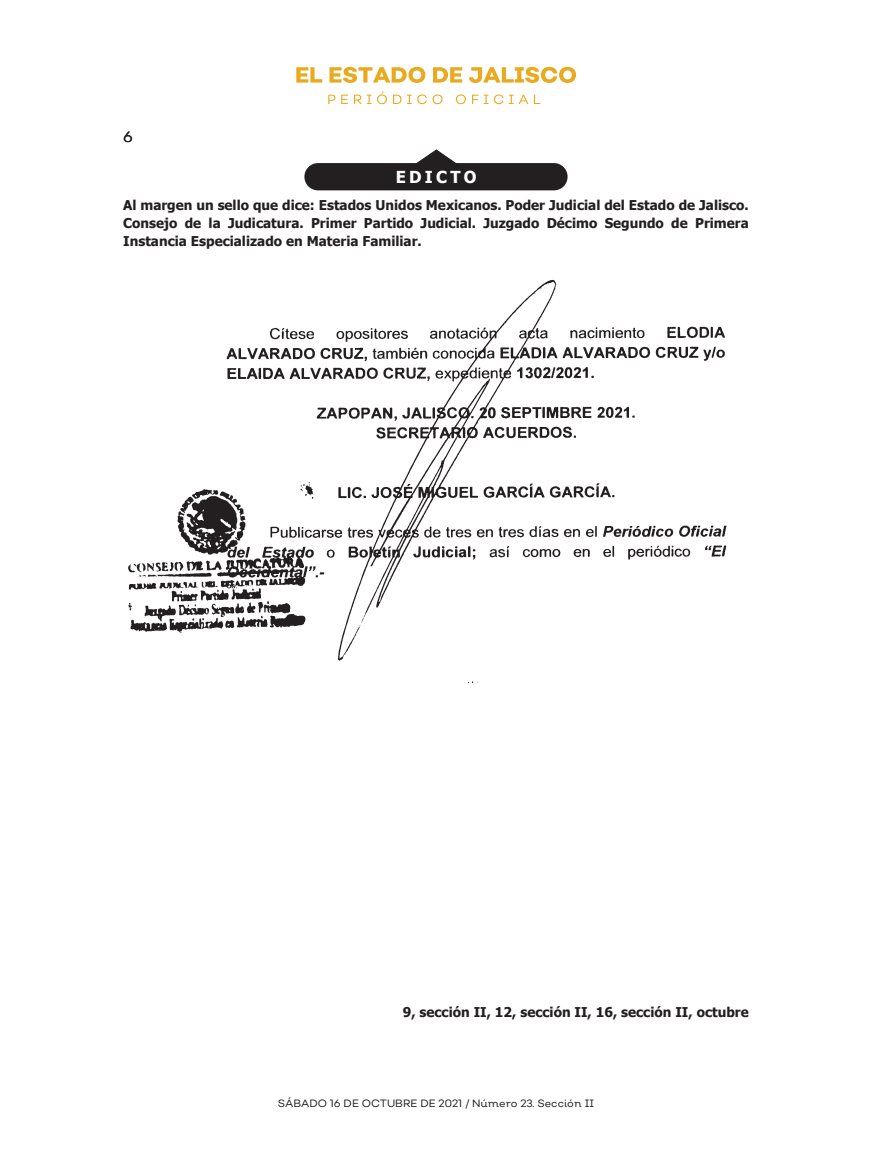
<style>
.page{position:relative;width:872px;height:1149px;background:#fff}
.page>*{position:absolute;margin:0;border:0;box-sizing:border-box;transform-origin:0 0}
.t1{font:700 16.5px "Tahoma";letter-spacing:.2em;color:#fff}
.t2{font:15px "Nutmeg";color:#231f20}
.t3{font:700 13.5px/18px "Tahoma";color:#231f20;text-align:justify}
.t4{font:10.65px "Nutmeg Headline";color:#231f20}
</style>
<div class="page">
<div style="left:305px;top:164px;width:262px;height:25px;background:#231f20;border-radius:13px"></div>
<div style="left:304px;top:163px;width:263px;height:27px;border:2px solid #231f20;border-radius:13px"></div>
<svg style="left:415px;top:149px;width:43px;height:16px"></svg>
<img style="left:128px;top:279px;width:599px;height:403px">
<svg style="left:296px;top:67px;width:26px;height:16px"></svg>
<svg style="left:329px;top:67px;width:96px;height:16px"></svg>
<svg style="left:433px;top:67px;width:29px;height:16px"></svg>
<svg style="left:469px;top:67px;width:107px;height:16px"></svg>
<svg style="left:328px;top:95px;width:7px;height:9px"></svg>
<svg style="left:341px;top:95px;width:7px;height:9px"></svg>
<svg style="left:354px;top:95px;width:17px;height:9px"></svg>
<svg style="left:377px;top:92px;width:10px;height:12px"></svg>
<svg style="left:393px;top:95px;width:8px;height:9px"></svg>
<svg style="left:407px;top:94px;width:35px;height:10px"></svg>
<svg style="left:456px;top:94px;width:10px;height:10px"></svg>
<svg style="left:472px;top:95px;width:6px;height:9px"></svg>
<svg style="left:484px;top:95px;width:4px;height:9px"></svg>
<svg style="left:494px;top:94px;width:9px;height:10px"></svg>
<svg style="left:509px;top:95px;width:19px;height:9px"></svg>
<svg style="left:534px;top:95px;width:6px;height:9px"></svg>
<p class="t2" style="left:123px;top:127px;width:11px">6</p>
<p class="t1" style="left:396px;top:165px;width:82px">EDICTO</p>
<p class="t3" style="left:123px;top:196px;width:627px">Al margen un sello que dice: Estados Unidos Mexicanos. Poder Judicial del Estado de Jalisco.<br>Consejo de la Judicatura. Primer Partido Judicial. Juzgado Décimo Segundo de Primera Instancia Especializado en Materia Familiar.</p>
<p class="t3" style="left:403px;top:1001px;width:347px">9, sección II, 12, sección II, 16, sección II, octubre</p>
<p class="t4" style="left:278px;top:1095px;width:318px">SÁBADO 16 DE OCTUBRE DE 2021 / Número 23. Sección II</p>
</div>
